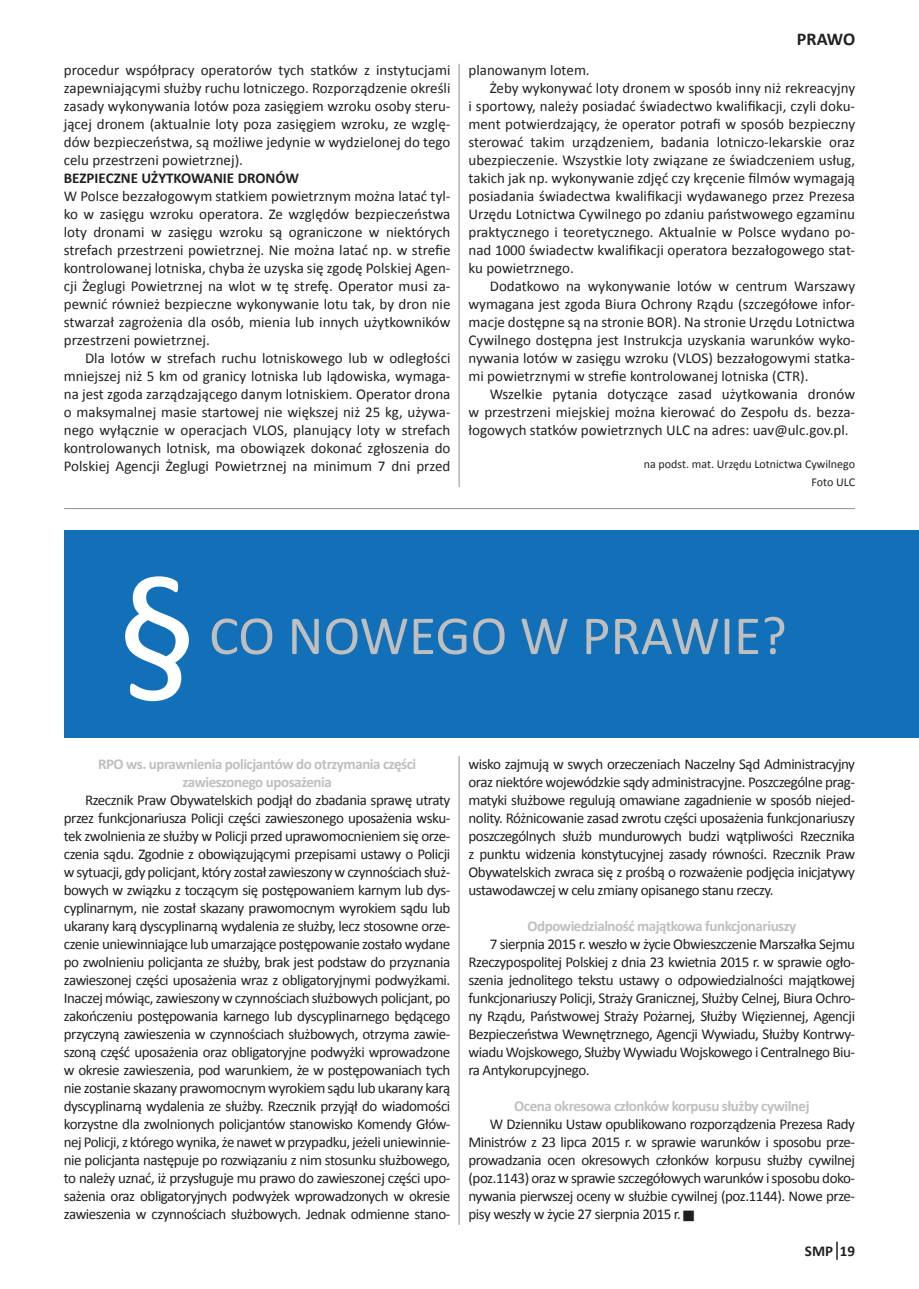
<style>
.page{position:relative;width:919px;height:1289px;background:#fff}
.page>*{position:absolute;margin:0;border:0;box-sizing:border-box;transform-origin:0 0}
.t1{font:165px "Calibri";color:#fff}
.t2{font:55.5px "Calibri";color:#c0bfbf}
.t3{font:700 18px "Calibri";letter-spacing:-.005em;color:#231f20}
.t4{font:15px/18px "Calibri";color:#231f20;text-align:justify}
.t5{font:700 15px/18px "Calibri";letter-spacing:-.03em;color:#c0bfbf;text-align:center}
.t6{font:700 15px "Calibri";color:#231f20}
.t7{font:12px/18px "Calibri";color:#231f20;text-align:right}
</style>
<div class="page">
<svg style="left:836px;top:1241px;width:1px;height:18px"></svg>
<div style="left:64px;top:530px;width:854px;height:207px;background:#1270b9"></div>
<hr style="left:458px;top:756px;width:1px;height:468px;background:#231f20">
<hr style="left:458px;top:64px;width:1px;height:423px;background:#231f20">
<hr style="left:64px;top:508px;width:790px;height:1px;background:#231f20">
<p class="t4" style="left:64px;top:61px;width:388px">procedur współpracy operatorów tych statków z instytucjami zapewniającymi służby ruchu lotniczego. Rozporządzenie określi zasady wykonywania lotów poza zasięgiem wzroku osoby steru&shy;jącej dronem (aktualnie loty poza zasięgiem wzroku, ze wzglę&shy;dów bezpieczeństwa, są możliwe jedynie w wydzielonej do tego celu przestrzeni powietrznej).</p>
<p class="t6" style="left:64px;top:168px;width:237px">BEZPIECZNE UŻYTKOWANIE DRONÓW</p>
<p class="t4" style="left:64px;top:187px;width:388px">W Polsce bezzałogowym statkiem powietrznym można latać tyl&shy;ko w zasięgu wzroku operatora. Ze względów bezpieczeństwa loty dronami w zasięgu wzroku są ograniczone w niektórych strefach przestrzeni powietrznej. Nie można latać np. w strefie kontrolowanej lotniska, chyba że uzyska się zgodę Polskiej Agen&shy;cji Żeglugi Powietrznej na wlot w tę strefę. Operator musi za&shy;pewnić również bezpieczne wykonywanie lotu tak, by dron nie stwarzał zagrożenia dla osób, mienia lub innych użytkowników przestrzeni powietrznej.</p>
<p class="t4" style="left:64px;top:349px;width:388px;text-indent:21px">Dla lotów w strefach ruchu lotniskowego lub w odległości mniejszej niż 5 km od granicy lotniska lub lądowiska, wymaga&shy;na jest zgoda zarządzającego danym lotniskiem. Operator drona o maksymalnej masie startowej nie większej niż 25 kg, używa&shy;nego wyłącznie w operacjach VLOS, planujący loty w strefach kontrolowanych lotnisk, ma obowiązek dokonać zgłoszenia do Polskiej Agencji Żeglugi Powietrznej na minimum 7 dni przed</p>
<p class="t3" style="left:796px;top:28px;width:60px">PRAWO</p>
<p class="t4" style="left:468px;top:61px;width:123px">planowanym lotem.</p>
<p class="t4" style="left:489px;top:79px;width:367px">Żeby wykonywać loty dronem w sposób inny niż rekreacyjny</p>
<p class="t4" style="left:468px;top:97px;width:388px">i sportowy, należy posiadać świadectwo kwalifikacji, czyli doku-</p>
<p class="t4" style="left:468px;top:115px;width:388px">ment potwierdzający, że operator potrafi w sposób bezpieczny</p>
<p class="t4" style="left:468px;top:133px;width:388px">sterować takim urządzeniem, badania lotniczo-lekarskie oraz</p>
<p class="t4" style="left:468px;top:151px;width:388px">ubezpieczenie. Wszystkie loty związane ze świadczeniem usług,</p>
<p class="t4" style="left:468px;top:169px;width:388px">takich jak np. wykonywanie zdjęć czy kręcenie filmów wymagają</p>
<p class="t4" style="left:468px;top:187px;width:388px">posiadania świadectwa kwalifikacji wydawanego przez Prezesa</p>
<p class="t4" style="left:468px;top:205px;width:388px">Urzędu Lotnictwa Cywilnego po zdaniu państwowego egzaminu</p>
<p class="t4" style="left:468px;top:223px;width:388px">praktycznego i teoretycznego. Aktualnie w Polsce wydano po-</p>
<p class="t4" style="left:468px;top:241px;width:388px">nad 1000 świadectw kwalifikacji operatora bezzałogowego stat-</p>
<p class="t4" style="left:468px;top:259px;width:107px">ku powietrznego.</p>
<p class="t4" style="left:489px;top:277px;width:367px">Dodatkowo na wykonywanie lotów w centrum Warszawy</p>
<p class="t4" style="left:468px;top:295px;width:388px">wymagana jest zgoda Biura Ochrony Rządu (szczegółowe infor-</p>
<p class="t4" style="left:468px;top:313px;width:388px">macje dostępne są na stronie BOR). Na stronie Urzędu Lotnictwa</p>
<p class="t4" style="left:468px;top:331px;width:388px">Cywilnego dostępna jest Instrukcja uzyskania warunków wyko-</p>
<p class="t4" style="left:468px;top:349px;width:388px">nywania lotów w zasięgu wzroku (VLOS) bezzałogowymi statka-</p>
<p class="t4" style="left:468px;top:367px;width:341px">mi powietrznymi w strefie kontrolowanej lotniska (CTR).</p>
<p class="t4" style="left:489px;top:385px;width:367px">Wszelkie pytania dotyczące zasad użytkowania dronów</p>
<p class="t4" style="left:468px;top:403px;width:388px">w przestrzeni miejskiej można kierować do Zespołu ds. bezza-</p>
<p class="t4" style="left:468px;top:421px;width:381px">łogowych statków powietrznych ULC na adres: uav@ulc.gov.pl.</p>
<p class="t7" style="left:643px;top:454px;width:213px">na podst. mat. Urzędu Lotnictwa Cywilnego<br>Foto ULC</p>
<h1 class="t1" style="left:116px;top:525px;width:84px">§</h1>
<h2 class="t2" style="left:209px;top:600px;width:579px">CO NOWEGO W PRAWIE?</h2>
<p class="t5" style="left:98px;top:755px;width:320px">RPO ws. uprawnienia policjantów do otrzymania części zawieszonego uposażenia</p>
<p class="t4" style="left:64px;top:791px;width:388px;text-indent:21px">Rzecznik Praw Obywatelskich podjął do zbadania sprawę utraty przez funkcjonariusza Policji części zawieszonego uposażenia wsku&shy;tek zwolnienia ze służby w Policji przed uprawomocnieniem się orze&shy;czenia sądu. Zgodnie z obowiązującymi przepisami ustawy o Policji w sytuacji, gdy policjant, który został zawieszony w czynnościach służ&shy;bowych w związku z toczącym się postępowaniem karnym lub dys&shy;cyplinarnym, nie został skazany prawomocnym wyrokiem sądu lub ukarany karą dyscyplinarną wydalenia ze służby, lecz stosowne orze&shy;czenie uniewinniające lub umarzające postępowanie zostało wydane po zwolnieniu policjanta ze służby, brak jest podstaw do przyznania zawieszonej części uposażenia wraz z obligatoryjnymi podwyżkami.<br>Inaczej mówiąc, zawieszony w czynnościach służbowych policjant, po zakończeniu postępowania karnego lub dyscyplinarnego będącego przyczyną zawieszenia w czynnościach służbowych, otrzyma zawie&shy;szoną część uposażenia oraz obligatoryjne podwyżki wprowadzone w okresie zawieszenia, pod warunkiem, że w postępowaniach tych nie zostanie skazany prawomocnym wyrokiem sądu lub ukarany karą dyscyplinarną wydalenia ze służby. Rzecznik przyjął do wiadomości korzystne dla zwolnionych policjantów stanowisko Komendy Głów&shy;nej Policji, z którego wynika, że nawet w przypadku, jeżeli uniewinnie&shy;nie policjanta następuje po rozwiązaniu z nim stosunku służbowego, to należy uznać, iż przysługuje mu prawo do zawieszonej części upo&shy;sażenia oraz obligatoryjnych podwyżek wprowadzonych w okresie zawieszenia w czynnościach służbowych. Jednak odmienne stano-</p>
<p class="t4" style="left:468px;top:755px;width:388px">wisko zajmują w swych orzeczeniach Naczelny Sąd Administracyjny oraz niektóre wojewódzkie sądy administracyjne. Poszczególne prag&shy;matyki służbowe regulują omawiane zagadnienie w sposób niejed&shy;nolity. Różnicowanie zasad zwrotu części uposażenia funkcjonariuszy poszczególnych służb mundurowych budzi wątpliwości Rzecznika z punktu widzenia konstytucyjnej zasady równości. Rzecznik Praw Obywatelskich zwraca się z prośbą o rozważenie podjęcia inicjatywy ustawodawczej w celu zmiany opisanego stanu rzeczy.</p>
<p class="t5" style="left:527px;top:917px;width:270px">Odpowiedzialność majątkowa funkcjonariuszy</p>
<p class="t4" style="left:468px;top:935px;width:388px;text-indent:21px">7 sierpnia 2015 r. weszło w życie Obwieszczenie Marszałka Sejmu Rzeczypospolitej Polskiej z dnia 23 kwietnia 2015 r. w sprawie ogło&shy;szenia jednolitego tekstu ustawy o odpowiedzialności majątkowej funkcjonariuszy Policji, Straży Granicznej, Służby Celnej, Biura Ochro&shy;ny Rządu, Państwowej Straży Pożarnej, Służby Więziennej, Agencji Bezpieczeństwa Wewnętrznego, Agencji Wywiadu, Służby Kontrwy&shy;wiadu Wojskowego, Służby Wywiadu Wojskowego i Centralnego Biu&shy;ra Antykorupcyjnego.</p>
<p class="t5" style="left:514px;top:1097px;width:297px">Ocena okresowa członków korpusu służby cywilnej</p>
<p class="t4" style="left:468px;top:1115px;width:388px;text-indent:21px">W Dzienniku Ustaw opublikowano rozporządzenia Prezesa Rady Ministrów z 23 lipca 2015 r. w sprawie warunków i sposobu prze&shy;prowadzania ocen okresowych członków korpusu służby cywilnej (poz.1143) oraz w sprawie szczegółowych warunków i sposobu doko&shy;nywania pierwszej oceny w służbie cywilnej (poz.1144). Nowe prze&shy;pisy weszły w życie 27 sierpnia 2015 r.</p>
<p class="t6" style="left:804px;top:1241px;width:52px">SMP 19</p>
</div>
